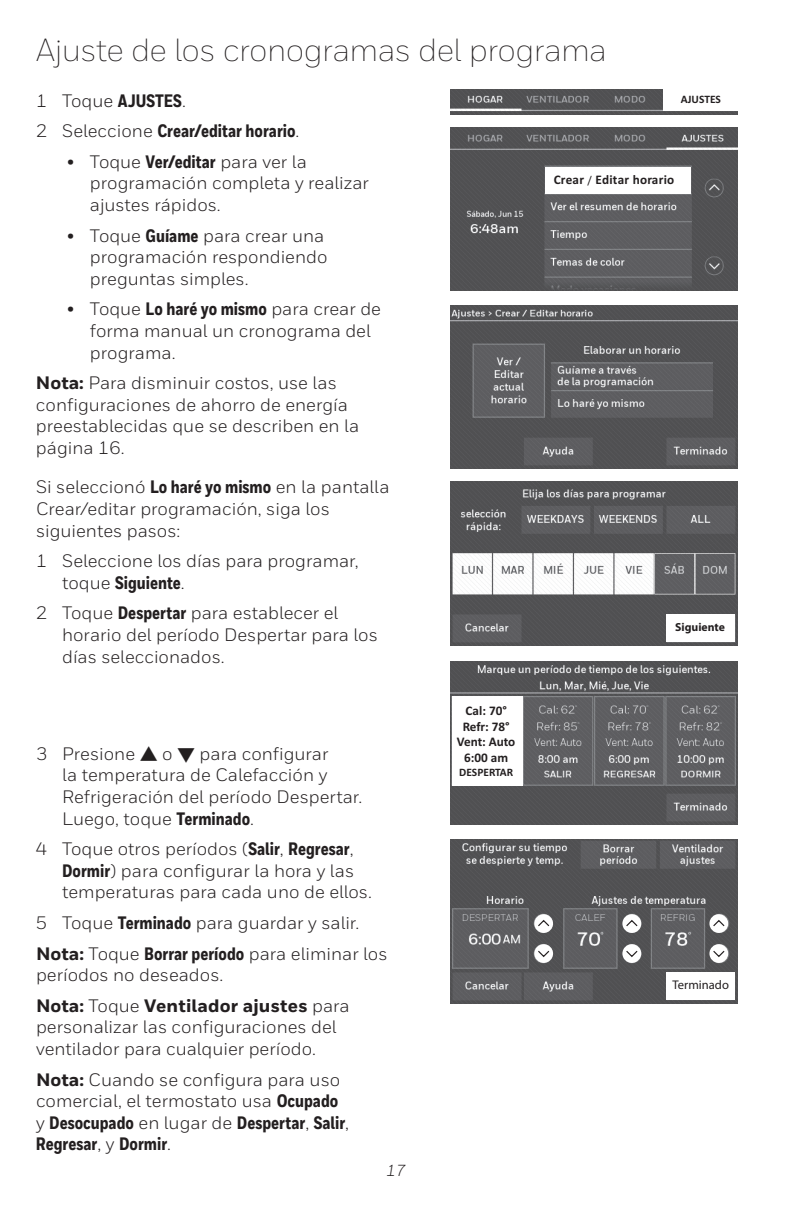
<style>
.page{position:relative;width:792px;height:1224px;background:#fff}
.page>*{position:absolute;margin:0;border:0;box-sizing:border-box;transform-origin:0 0}
.t1{font:300 32px "Honeywell Sans";letter-spacing:-.02em;color:#231f20}
.t2{font:18px/21.6px "Honeywell Sans";color:#231f20}
.t3{font:800 18px/21.6px "Honeywell Cond";color:#231f20}
.t4{font:italic 16px "Honeywell Sans";color:#231f20}
.t5{font:700 13.2px/15.8px "Calibri";color:#231f20;text-align:center}
.t6{font:700 13.2px "Calibri";letter-spacing:.02em;color:#231f20}
.t7{font:700 12.6px "Myriad";color:#231f20}
.t8{font:700 11.6px "Myriad Pro";color:#231f20}
.t9{font:700 11.4px "Calibri";color:#231f20}
.s1{font-family:"Honeywell Cond";font-weight:800}
.s2{font-family:"Honeywell Sans";font-weight:400}
.s3{font-weight:800}
.s4{font-weight:400;font-size:11.4px}
</style>
<div class="page">
<img style="left:450px;top:89px;width:288px;height:25px">
<div style="left:663px;top:89px;width:75px;height:22px;background:#fff"></div>
<img style="left:450px;top:128px;width:288px;height:163px">
<div style="left:545px;top:167px;width:146px;height:26px;background:#fff"></div>
<img style="left:450px;top:305px;width:288px;height:163px">
<img style="left:450px;top:482px;width:288px;height:163px">
<div style="left:666px;top:614px;width:68px;height:28px;background:#fff"></div>
<img style="left:450px;top:661px;width:288px;height:164px">
<div style="left:452px;top:696px;width:71px;height:89px;background:#fff"></div>
<img style="left:450px;top:840px;width:288px;height:163px">
<svg style="left:534px;top:914px;width:19px;height:19px"></svg>
<svg style="left:534px;top:944px;width:19px;height:19px"></svg>
<svg style="left:537px;top:919px;width:14px;height:39px"></svg>
<svg style="left:622px;top:914px;width:19px;height:19px"></svg>
<svg style="left:622px;top:944px;width:19px;height:19px"></svg>
<svg style="left:625px;top:919px;width:14px;height:39px"></svg>
<svg style="left:709px;top:914px;width:19px;height:19px"></svg>
<svg style="left:709px;top:944px;width:19px;height:19px"></svg>
<svg style="left:712px;top:919px;width:14px;height:39px"></svg>
<div style="left:666px;top:972px;width:68px;height:28px;background:#fff"></div>
<h1 class="t1" style="left:36px;top:31px;width:573px">Ajuste de los cronogramas del programa</h1>
<p class="t2" style="left:36px;top:90px;width:151px">1 Toque <span class="s1">AJUSTES</span>.</p>
<p class="t3" style="left:36px;top:121px;width:265px"><span class="s2">2 Seleccione</span> Crear/editar horario<span class="s2">.</span></p>
<p class="t2" style="left:90px;top:151px;width:280px;text-indent:-23px">• Toque <span class="s1">Ver/editar</span> para ver la programación completa y realizar ajustes rápidos.</p>
<p class="t2" style="left:90px;top:225px;width:239px;text-indent:-23px">• Toque <span class="s1">Guíame</span> para crear una programación respondiendo preguntas simples.</p>
<p class="t2" style="left:90px;top:298px;width:293px;text-indent:-23px">• Toque <span class="s1">Lo haré yo mismo</span> para crear de forma manual un cronograma del programa.</p>
<p class="t2" style="left:36px;top:372px;width:325px"><span class="s3">Nota:</span> Para disminuir costos, use las configuraciones de ahorro de energía preestablecidas que se describen en la página 16.</p>
<p class="t9" style="left:681px;top:91px;width:42px">AJUSTES</p>
<p class="t6" style="left:554px;top:170px;width:122px">Crear <span class="s4">/</span> Editar horario</p>
<p class="t2" style="left:36px;top:476px;width:355px">Si seleccionó <span class="s1">Lo haré yo mismo</span> en la pantalla<br>Crear/editar programación, siga los siguientes pasos:</p>
<p class="t2" style="left:36px;top:550px;width:324px">1 Seleccione los días para programar,</p>
<p class="t3" style="left:62px;top:572px;width:124px"><span class="s2">toque</span> Siguiente<span class="s2">.</span></p>
<p class="t2" style="left:62px;top:602px;width:317px;text-indent:-26px">2 Toque <span class="s1">Despertar</span> para establecer el horario del período Despertar para los días seleccionados.</p>
<p class="t2" style="left:62px;top:743px;width:302px;text-indent:-26px">3 Presione ▲ o ▼ para configurar<br>la temperatura de Calefacción y<br>Refrigeración del período Despertar.<br>Luego, toque <span class="s1">Terminado</span>.</p>
<p class="t2" style="left:62px;top:838px;width:311px;text-indent:-26px">4 Toque otros períodos (<span class="s1">Salir</span>, <span class="s1">Regresar</span>,<br><span class="s1">Dormir</span>) para configurar la hora y las temperaturas para cada uno de ellos.</p>
<p class="t2" style="left:36px;top:908px;width:353px;line-height:30.6px">5 Toque <span class="s1">Terminado</span> para guardar y salir.<br><span class="s3">Nota:</span> Toque <span class="s1">Borrar período</span> para eliminar los</p>
<p class="t2" style="left:36px;top:960px;width:315px;line-height:30.6px">períodos no deseados.<br><span class="s3">Nota:</span> Toque <span class="s3">Ventilador ajustes</span> para</p>
<p class="t2" style="left:36px;top:1016px;width:302px">personalizar las configuraciones del ventilador para cualquier período.</p>
<p class="t2" style="left:36px;top:1069px;width:306px"><span class="s3">Nota:</span> Cuando se configura para uso comercial, el termostato usa <span class="s1">Ocupado</span></p>
<p class="t3" style="left:36px;top:1112px;width:315px"><span class="s2">y</span> Desocupado <span class="s2">en lugar de</span> Despertar<span class="s2">,</span> Salir<span class="s2">,<br></span>Regresar<span class="s2">, y</span> Dormir<span class="s2">.</span></p>
<p class="t4" style="left:386px;top:1161px;width:21px">17</p>
<p class="t5" style="left:457px;top:702px;width:60px">Cal: 70°<br>Refr: 78°<br>Vent: Auto<br>6:00 am</p>
<p class="t9" style="left:459px;top:764px;width:56px">DESPERTAR</p>
<p class="t8" style="left:675px;top:620px;width:51px">Siguiente</p>
<p class="t7" style="left:673px;top:977px;width:58px">Terminado</p>
</div>
